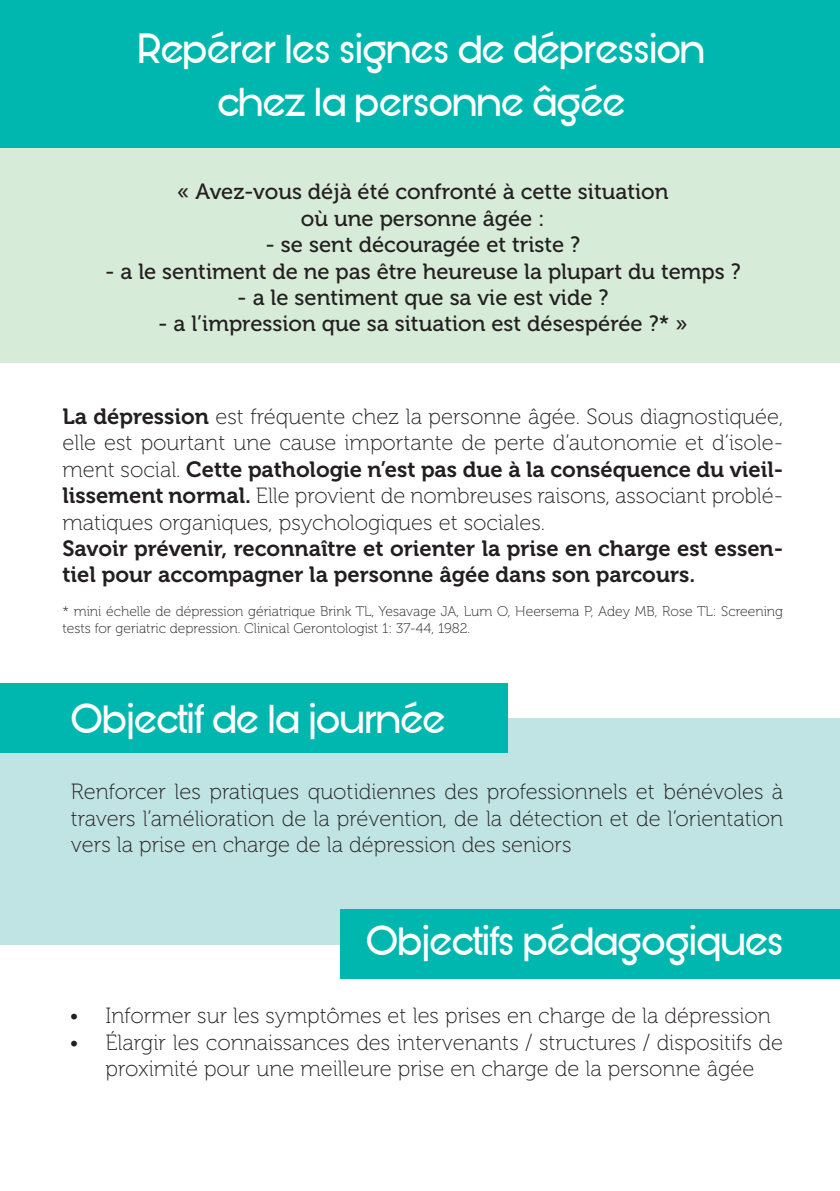
<style>
.page{position:relative;width:840px;height:1191px;background:#fff}
.page>*{position:absolute;margin:0;border:0;box-sizing:border-box;transform-origin:0 0}
.t1{font:44px/52.8px "Bunya PERSONAL";color:#fff;text-align:center}
.t2{font:22px/26.4px "Museo 100";color:#231f20}
.t3{font:22px/26.4px "Museo 500";color:#231f20;text-align:center}
.t4{font:22px/26.4px "Museo 700";color:#231f20}
.t5{font:14px/16.8px "Museo 100";color:#231f20}
.s1{font-family:"Museo 700"}
.s2{font-family:"Museo 100"}
</style>
<div class="page">
<div style="left:0;top:0;width:839px;height:149px;background:#00b7af"></div>
<hr style="left:839px;top:398px;width:1px;height:634px;background:#00b7af">
<div style="left:0;top:149px;width:839px;height:214px;background:#d6ebd8"></div>
<div style="left:0;top:718px;width:839px;height:227px;background:#c0e4e3"></div>
<div style="left:0;top:683px;width:507px;height:70px;background:#00b7af"></div>
<div style="left:340px;top:909px;width:499px;height:69px;background:#00b7af"></div>
<hr style="left:839px;top:0;width:1px;height:204px;background:#c0e4e3">
<h1 class="t1" style="left:138px;top:24px;width:568px">Repérer les signes de dépression chez la personne âgée</h1>
<p class="t3" style="left:177px;top:179px;width:493px">« Avez-vous déjà été confronté à cette situation où une personne âgée :</p>
<p class="t3" style="left:265px;top:232px;width:316px">- se sent découragée et triste ?</p>
<p class="t3" style="left:105px;top:258px;width:636px">- a le sentiment de ne pas être heureuse la plupart du temps ?</p>
<p class="t3" style="left:237px;top:285px;width:372px">- a le sentiment que sa vie est vide ?</p>
<p class="t3" style="left:158px;top:311px;width:531px">- a l’impression que sa situation est désespérée ?* »</p>
<p class="t2" style="left:62px;top:404px;width:722px"><span class="s1">La dépression</span> est fréquente chez la personne âgée. Sous diagnostiquée, elle est pourtant une cause importante de perte d’autonomie et d’isole-</p>
<p class="t4" style="left:62px;top:456px;width:721px"><span class="s2">ment social.</span> Cette pathologie n’est pas due à la conséquence du vieil-</p>
<p class="t2" style="left:62px;top:483px;width:721px"><span class="s1">lissement normal.</span> Elle provient de nombreuses raisons, associant problé&shy;matiques organiques, psychologiques et sociales.</p>
<p class="t4" style="left:62px;top:535px;width:722px">Savoir prévenir, reconnaître et orienter la prise en charge est essen&shy;tiel pour accompagner la personne âgée dans son parcours.</p>
<p class="t5" style="left:62px;top:603px;width:721px">* mini échelle de dépression gériatrique Brink TL, Yesavage JA, Lum O, Heersema P, Adey MB, Rose TL: Screening tests for geriatric depression. Clinical Gerontologist 1: 37-44, 1982.</p>
<h1 class="t1" style="left:71px;top:693px;width:375px">Objectif de la journée</h1>
<p class="t2" style="left:71px;top:779px;width:713px;text-align:justify">Renforcer les pratiques quotidiennes des professionnels et bénévoles à travers l’amélioration de la prévention, de la détection et de l’orientation vers la prise en charge de la dépression des seniors</p>
<h1 class="t1" style="left:366px;top:915px;width:418px">Objectifs pédagogiques</h1>
<p class="t2" style="left:69px;top:1003px;width:702px">• Informer sur les symptômes et les prises en charge de la dépression</p>
<p class="t2" style="left:69px;top:1029px;width:714px;text-align:center">• Élargir les connaissances des intervenants / structures / dispositifs de proximité pour une meilleure prise en charge de la personne âgée</p>
</div>
